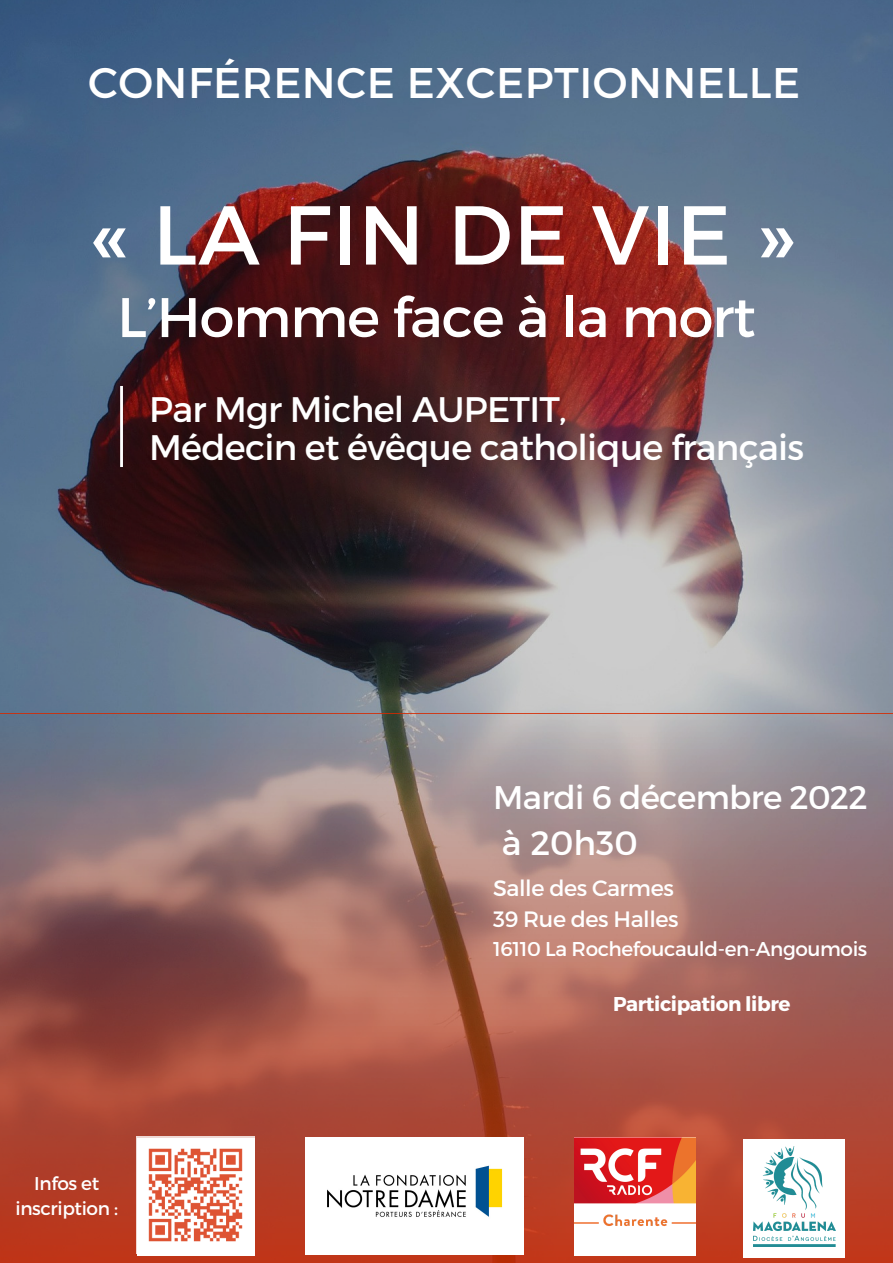
<style>
.page{position:relative;width:893px;height:1263px;background:#fff}
.page>*{position:absolute;margin:0;border:0;box-sizing:border-box;transform-origin:0 0}
.t1{font:83.32px "Montserrat";letter-spacing:.01em;color:#fff}
.t2{font:55.65px "Montserrat";letter-spacing:-.02em;color:#fff}
.t3{font:42.83px "Montserrat";letter-spacing:.01em;color:#fff}
.t4{font:35.47px/38.2px "Montserrat";letter-spacing:-.02em;color:#fff}
.t5{font:33.75px "Montserrat";color:#fff}
.t6{font:32.7px "Montserrat";letter-spacing:-.02em;color:#fff}
.t7{font:22.2px/31px "Montserrat";letter-spacing:-.02em;color:#fff}
.t8{font:19.95px "Montserrat";letter-spacing:-.02em;color:#fff}
.t9{font:700 19.95px "Montserrat";letter-spacing:-.02em;color:#fff}
.t10{font:18.45px/25.3px "Montserrat";letter-spacing:-.02em;color:#fff;text-align:center}
</style>
<div class="page">
<img style="left:0;top:0;width:893px;height:714px">
<svg style="left:0;top:714px;width:893px;height:549px;background:#a26860"></svg>
<hr style="left:120px;top:386px;width:3px;height:81px;background:#fff">
<div style="left:575px;top:1142px;width:121px;height:114px;background:#fff"></div>
<img style="left:575px;top:1138px;width:121px;height:88px">
<img style="left:305px;top:1138px;width:218px;height:117px">
<img style="left:137px;top:1136px;width:117px;height:117px">
<div style="left:743px;top:1139px;width:102px;height:118px;background:#fff"></div>
<img style="left:753px;top:1146px;width:82px;height:100px">
<p class="t3" style="left:88px;top:55px;width:714px">CONFÉRENCE EXCEPTIONNELLE</p>
<h1 class="t1" style="left:91px;top:181px;width:704px">« LA FIN DE VIE »</h1>
<h2 class="t2" style="left:117px;top:281px;width:640px">L’Homme face à la mort</h2>
<p class="t4" style="left:149px;top:388px;width:656px">Par Mgr Michel AUPETIT,<br>Médecin et évêque catholique français</p>
<p class="t6" style="left:493px;top:776px;width:376px">Mardi 6 décembre 2022</p>
<p class="t5" style="left:502px;top:821px;width:137px">à 20h30</p>
<p class="t10" style="left:15px;top:1169px;width:104px">Infos et inscription :</p>
<p class="t7" style="left:493px;top:872px;width:187px">Salle des Carmes<br>39 Rue des Halles</p>
<p class="t8" style="left:493px;top:936px;width:375px">16110 La Rochefoucauld-en-Angoumois</p>
<p class="t9" style="left:613px;top:991px;width:179px">Participation libre</p>
</div>
